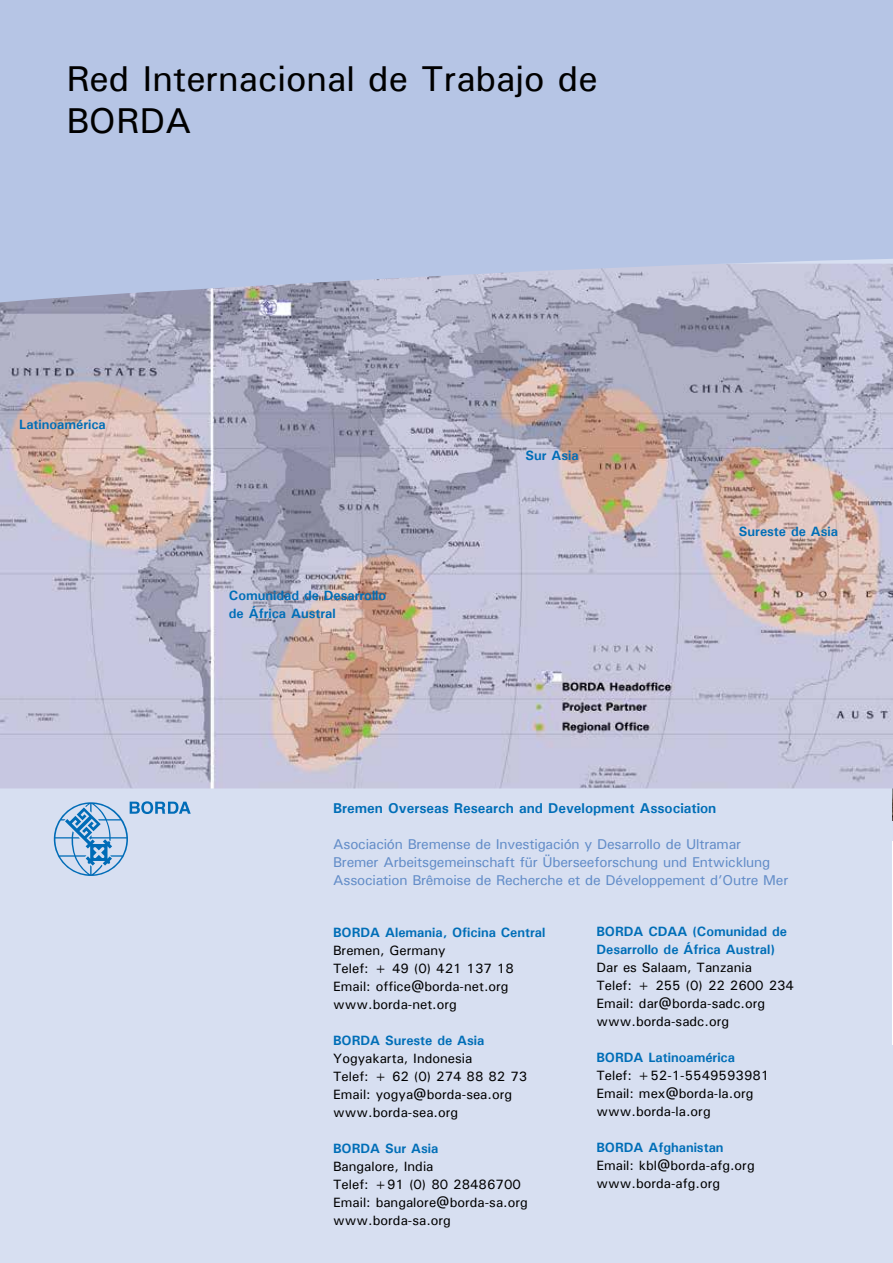
<style>
.page{position:relative;width:893px;height:1263px;background:#fff}
.page>*{position:absolute;margin:0;border:0;box-sizing:border-box;transform-origin:0 0}
.t1{font:500 36px/42px "Univers";color:#000}
.t2{font:500 14.25px/18px "Univers";letter-spacing:-.015em;color:#638dc8}
.t3{font:700 14.25px "Univers";color:#006eb7}
.t4{font:500 13.5px/18px "Univers";color:#000}
.t5{font:700 13.5px/18px "Univers";color:#006eb7}
</style>
<div class="page">
<div style="left:0;top:259px;width:893px;height:1004px;background:#d7dff1"></div>
<hr style="left:892px;top:0;width:1px;height:1263px;background:#003460">
<img style="left:892px;top:617px;width:1px;height:204px">
<img style="left:0;top:302px;width:893px;height:486px">
<svg style="left:0;top:0;width:893px;height:302px;background:#b6c4e3"></svg>
<svg style="left:54px;top:801px;width:137px;height:75px"></svg>
<h1 class="t1" style="left:66px;top:57px;width:533px">Red Internacional de Trabajo de<br>BORDA</h1>
<p class="t5" style="left:19px;top:415px;width:88px">Latinoamérica</p>
<p class="t5" style="left:229px;top:586px;width:159px">Comunidad de Desarrollo de África Austral</p>
<p class="t5" style="left:525px;top:446px;width:55px">Sur Asia</p>
<p class="t5" style="left:739px;top:522px;width:101px">Sureste de Asia</p>
<p class="t3" style="left:333px;top:799px;width:385px">Bremen Overseas Research and Development Association</p>
<p class="t2" style="left:333px;top:834px;width:457px">Asociación Bremense de Investigación y Desarrollo de Ultramar<br>Bremer Arbeitsgemeinschaft für Überseeforschung und Entwicklung<br>Association Brêmoise de Recherche et de Développement d’Outre Mer</p>
<p class="t5" style="left:333px;top:923px;width:214px">BORDA Alemania, Oficina Central</p>
<p class="t4" style="left:333px;top:941px;width:182px">Bremen, Germany<br>Telef: + 49 (0) 421 137 18<br>Email: office@borda-net.org www.borda-net.org</p>
<p class="t5" style="left:333px;top:1031px;width:153px">BORDA Sureste de Asia</p>
<p class="t4" style="left:333px;top:1049px;width:196px">Yogyakarta, Indonesia<br>Telef: + 62 (0) 274 88 82 73<br>Email: yogya@borda-sea.org www.borda-sea.org</p>
<p class="t5" style="left:333px;top:1139px;width:107px">BORDA Sur Asia</p>
<p class="t4" style="left:333px;top:1157px;width:196px">Bangalore, India<br>Telef: +91 (0) 80 28486700<br>Email: bangalore@borda-sa.org www.borda-sa.org</p>
<p class="t5" style="left:596px;top:922px;width:192px">BORDA CDAA (Comunidad de<br>Desarrollo de África Austral)</p>
<p class="t4" style="left:596px;top:958px;width:199px">Dar es Salaam, Tanzania<br>Telef: + 255 (0) 22 2600 234<br>Email: dar@borda-sadc.org www.borda-sadc.org</p>
<p class="t5" style="left:596px;top:1048px;width:140px">BORDA Latinoamérica</p>
<p class="t4" style="left:596px;top:1066px;width:174px">Telef: +52-1-5549593981<br>Email: mex@borda-la.org www.borda-la.org</p>
<p class="t5" style="left:596px;top:1138px;width:129px">BORDA Afghanistan</p>
<p class="t4" style="left:596px;top:1156px;width:160px">Email: kbl@borda-afg.org www.borda-afg.org</p>
</div>
